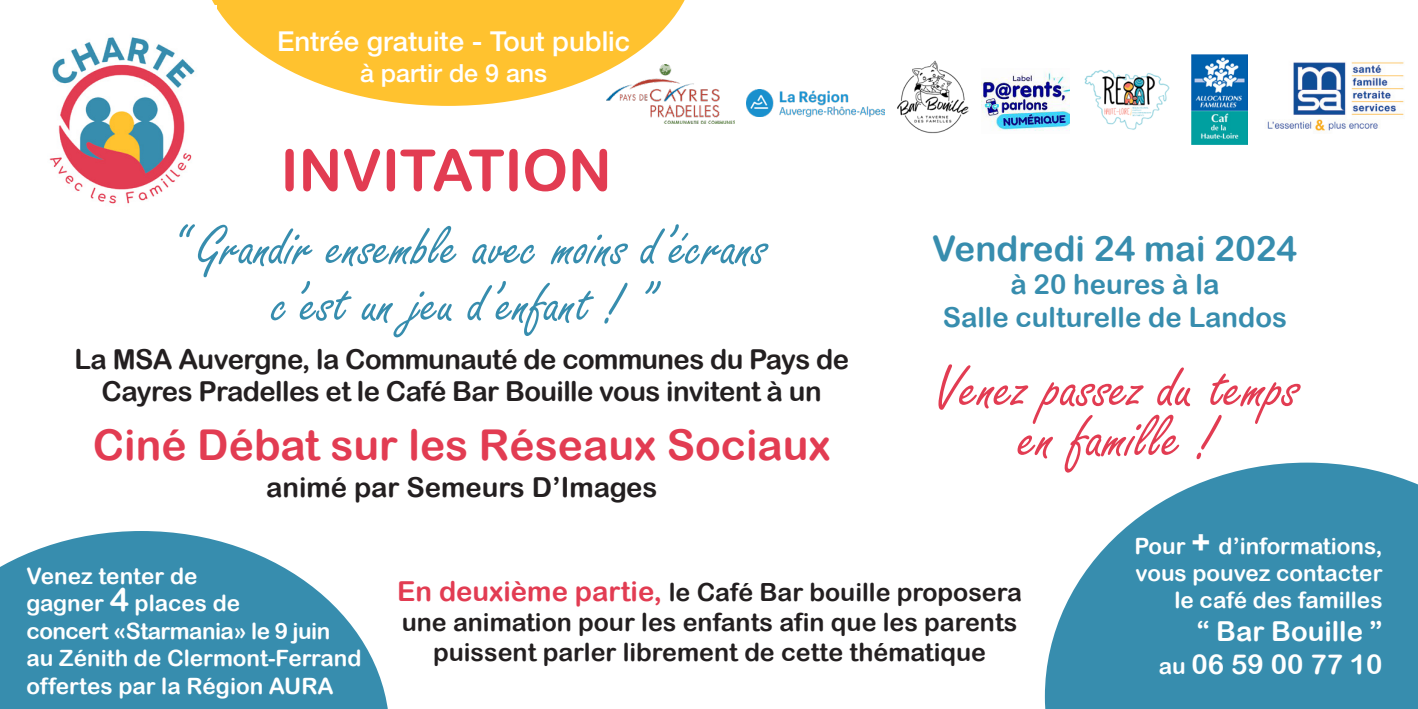
<style>
.page{position:relative;width:1418px;height:709px;background:#fff}
.page>*{position:absolute;margin:0;border:0;box-sizing:border-box;transform-origin:0 0}
.t1{font:65px "Freestyle Script";color:#e23c52}
.t2{font:60px "Freestyle Script";color:#378dae}
.t3{font:57.5px "Arial Rounded MT Bold";color:#e23c52}
.t4{font:42.5px "Arial Rounded MT Bold";color:#e23c52}
.t5{font:35px "Arial Rounded MT Bold";color:#378dae}
.t6{font:27.5px/32.5px "Arial Rounded MT Bold";letter-spacing:-.02em;color:#231f20;text-align:center}
.t7{font:27.5px "Arial Rounded MT Bold";color:#378dae}
.t8{font:500 27.5px "Helvetica Neue LT Std";color:#fff}
.t9{font:27.5px "Arial Rounded MT Bold";color:#fff}
.t10{font:27.5px "Arial Rounded MT Bold";color:#231f20}
.t11{font:25px "Arial Rounded MT Bold";color:#231f20}
.t12{font:500 25px "Helvetica Neue LT Std";color:#fff}
.t13{font:22.5px "Arial Rounded MT Bold";color:#fff}
.t14{font:22.5px "Arial Rounded MT Bold";letter-spacing:-.025em;color:#fff}
.s1{font-size:32.5px}
.s2{font-size:27.5px;color:#e23c52}
.s3{font-size:22.5px}
</style>
<div class="page">
<svg style="left:212px;top:0;width:473px;height:106px;fill:#ffc22f"></svg>
<svg style="left:0;top:531px;width:388px;height:178px;fill:#378dae"></svg>
<svg style="left:1044px;top:462px;width:373px;height:247px;fill:#378dae"></svg>
<img style="left:49px;top:5px;width:167px;height:199px">
<img style="left:897px;top:60px;width:72px;height:74px">
<img style="left:606px;top:65px;width:128px;height:58px">
<img style="left:1267px;top:62px;width:137px;height:69px">
<img style="left:981px;top:71px;width:88px;height:60px">
<img style="left:1084px;top:70px;width:85px;height:60px">
<img style="left:1191px;top:55px;width:56px;height:89px">
<img style="left:746px;top:89px;width:138px;height:27px">
<p class="t8" style="left:277px;top:25px;width:355px">Entrée gratuite - Tout public</p>
<p class="t12" style="left:360px;top:58px;width:189px">à partir de 9 ans</p>
<p class="t3" style="left:280px;top:136px;width:333px">INVITATION</p>
<p class="t2" style="left:170px;top:214px;width:600px">“ Grandir ensemble avec moins d’écrans</p>
<p class="t2" style="left:273px;top:271px;width:378px">c’est un jeu d’enfant ! ”</p>
<p class="t6" style="left:74px;top:342px;width:776px">La MSA Auvergne, la Communauté de communes du Pays de<br>Cayres Pradelles et le Café Bar Bouille vous invitent à un</p>
<p class="t4" style="left:93px;top:420px;width:739px">Ciné Débat sur les Réseaux Sociaux</p>
<p class="t10" style="left:266px;top:471px;width:393px">animé par Semeurs D’Images</p>
<p class="t5" style="left:932px;top:227px;width:366px">Vendredi 24 mai 2024</p>
<p class="t7" style="left:1010px;top:267px;width:210px">à 20 heures à la</p>
<p class="t7" style="left:942px;top:300px;width:346px">Salle culturelle de Landos</p>
<p class="t1" style="left:934px;top:352px;width:367px">Venez passez du temps</p>
<p class="t1" style="left:1020px;top:402px;width:196px">en famille !</p>
<p class="t13" style="left:27px;top:562px;width:172px">Venez tenter de</p>
<p class="t13" style="left:27px;top:590px;width:215px">gagner <span class="s1">4</span> places de</p>
<p class="t14" style="left:27px;top:617px;width:305px">concert «Starmania» le 9 juin</p>
<p class="t13" style="left:27px;top:645px;width:336px">au Zénith de Clermont-Ferrand</p>
<p class="t13" style="left:27px;top:672px;width:309px">offertes par la Région AURA</p>
<p class="t11" style="left:397px;top:577px;width:626px"><span class="s2">En deuxième partie,</span> le Café Bar bouille proposera</p>
<p class="t11" style="left:401px;top:607px;width:617px">une animation pour les enfants afin que les parents</p>
<p class="t11" style="left:433px;top:637px;width:554px">puissent parler librement de cette thématique</p>
<p class="t13" style="left:1134px;top:532px;width:249px">Pour <span class="s1">+</span> d’informations,</p>
<p class="t13" style="left:1135px;top:559px;width:248px">vous pouvez contacter</p>
<p class="t13" style="left:1174px;top:586px;width:209px">le café des familles</p>
<p class="t9" style="left:1196px;top:614px;width:187px">“ Bar Bouille ”</p>
<p class="t9" style="left:1158px;top:647px;width:225px"><span class="s3">au</span> 06 59 00 77 10</p>
</div>
